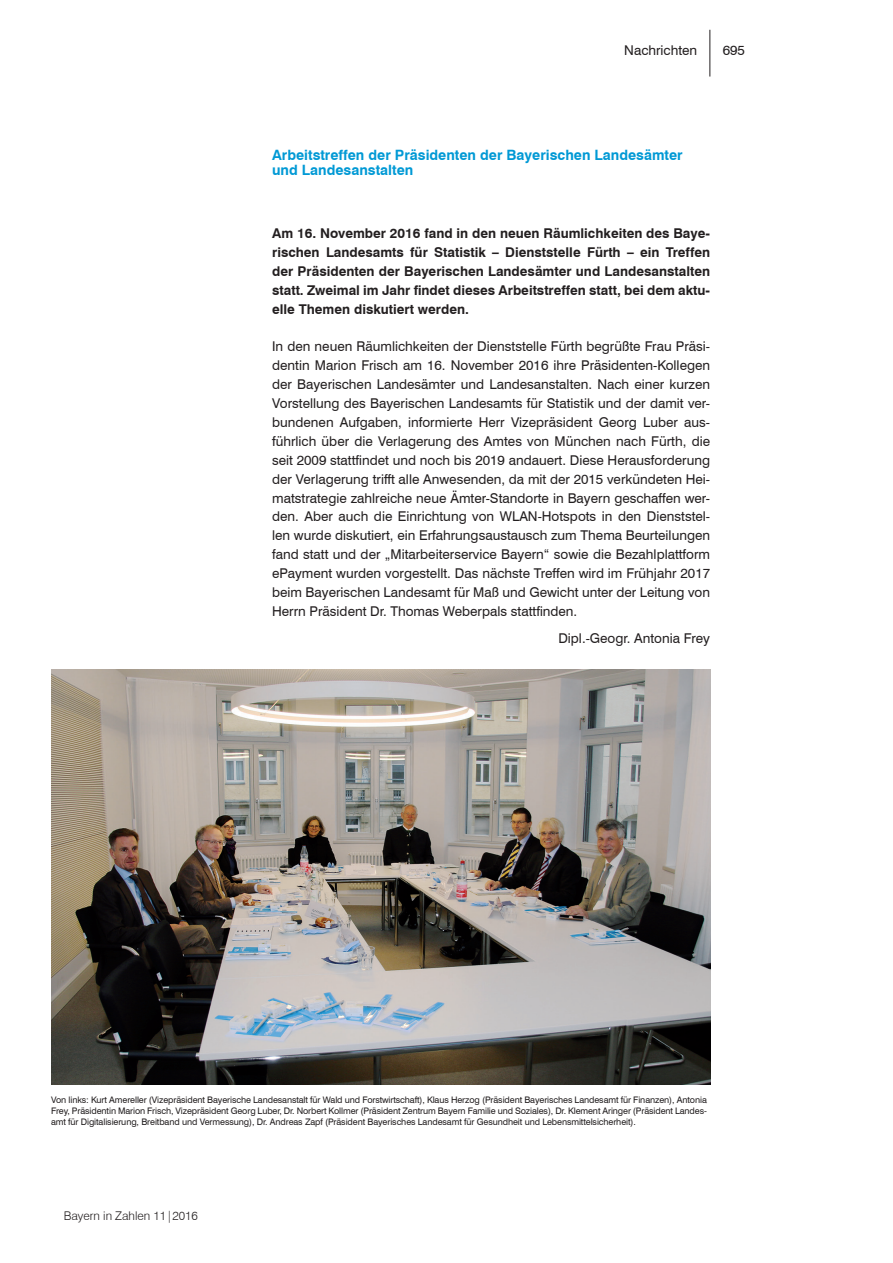
<style>
.page{position:relative;width:893px;height:1263px;background:#fff}
.page>*{position:absolute;margin:0;border:0;box-sizing:border-box;transform-origin:0 0}
.t1{font:700 14.25px/15px "Swiss 721 BT";color:#0099d5}
.t2{font:13.5px/18.9px "Swiss 721 BT";color:#231f20;text-align:justify}
.t3{font:700 13.5px/18.9px "Swiss 721 BT";color:#231f20;text-align:justify}
.t4{font:300 12px "Swiss 721 BT";color:#231f20}
.t5{font:9px/11.2px "Swiss 721 BT";letter-spacing:-.01em;color:#231f20;text-align:justify}
</style>
<div class="page">
<hr style="left:709px;top:30px;width:1px;height:47px;background:#231f20">
<img style="left:51px;top:669px;width:659px;height:415px">
<p class="t2" style="left:624px;top:41px;width:74px">Nachrichten</p>
<p class="t2" style="left:723px;top:41px;width:24px">695</p>
<p class="t1" style="left:272px;top:147px;width:412px">Arbeitstreffen der Präsidenten der Bayerischen Landesämter und Landesanstalten</p>
<p class="t3" style="left:272px;top:224px;width:439px">Am 16. November 2016 fand in den neuen Räumlichkeiten des Baye&shy;rischen Landesamts für Statistik – Dienststelle Fürth – ein Treffen der Präsidenten der Bayerischen Landesämter und Landesanstalten statt. Zweimal im Jahr findet dieses Arbeitstreffen statt, bei dem aktu&shy;elle Themen diskutiert werden.</p>
<p class="t2" style="left:272px;top:337px;width:439px">In den neuen Räumlichkeiten der Dienststelle Fürth begrüßte Frau Präsi&shy;dentin Marion Frisch am 16. November 2016 ihre Präsidenten-Kollegen der Bayerischen Landesämter und Landesanstalten. Nach einer kurzen Vorstellung des Bayerischen Landesamts für Statistik und der damit ver&shy;bundenen Aufgaben, informierte Herr Vizepräsident Georg Luber aus&shy;führlich über die Verlagerung des Amtes von München nach Fürth, die seit 2009 stattfindet und noch bis 2019 andauert. Diese Herausforderung der Verlagerung trifft alle Anwesenden, da mit der 2015 verkündeten Hei&shy;matstrategie zahlreiche neue Ämter-Standorte in Bayern geschaffen wer&shy;den. Aber auch die Einrichtung von WLAN-Hotspots in den Dienststel&shy;len wurde diskutiert, ein Erfahrungsaustausch zum Thema Beurteilungen fand statt und der „Mitarbeiterservice Bayern“ sowie die Bezahlplattform ePayment wurden vorgestellt. Das nächste Treffen wird im Frühjahr 2017 beim Bayerischen Landesamt für Maß und Gewicht unter der Leitung von Herrn Präsident Dr. Thomas Weberpals stattfinden.</p>
<p class="t2" style="left:558px;top:629px;width:153px">Dipl.-Geogr. Antonia Frey</p>
<p class="t5" style="left:51px;top:1094px;width:657px">Von links: Kurt Amereller (Vizepräsident Bayerische Landesanstalt für Wald und Forstwirtschaft), Klaus Herzog (Präsident Bayerisches Landesamt für Finanzen), Antonia Frey, Präsidentin Marion Frisch, Vizepräsident Georg Luber, Dr. Norbert Kollmer (Präsident Zentrum Bayern Familie und Soziales), Dr. Klement Aringer (Präsident Landes&shy;amt für Digitalisierung, Breitband und Vermessung), Dr. Andreas Zapf (Präsident Bayerisches Landesamt für Gesundheit und Lebensmittelsicherheit).</p>
<p class="t4" style="left:64px;top:1209px;width:136px">Bayern in Zahlen 11|2016</p>
</div>
